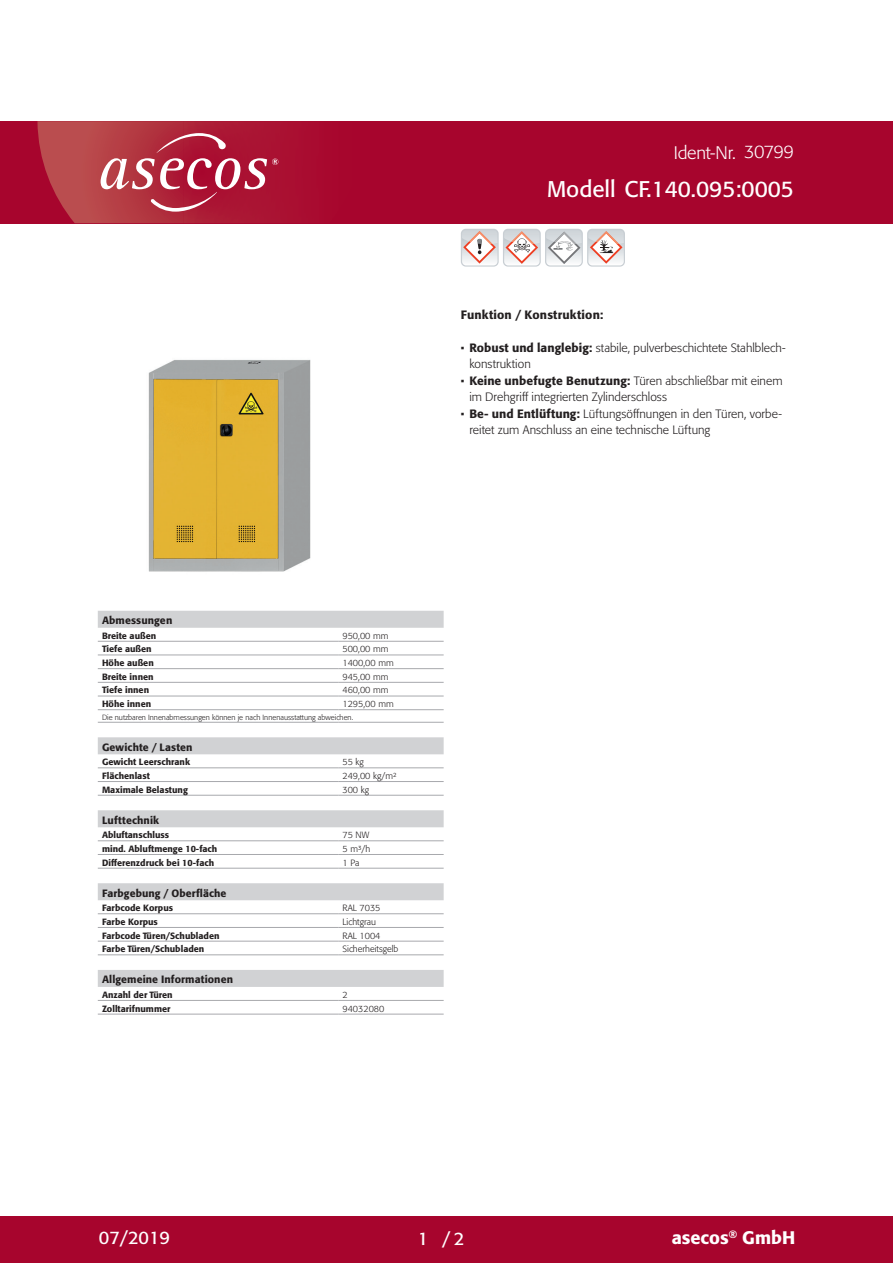
<style>
.page{position:relative;width:893px;height:1263px;background:#fff}
.page>*{position:absolute;margin:0;border:0;box-sizing:border-box;transform-origin:0 0}
.t1{font:22.5px "Formata Pro";color:#fff}
.t2{font:300 18px "Formata Pro";letter-spacing:-.02em;color:#fff}
.t3{font:500 18px "Formata Pro";color:#fff}
.t4{font:18px "Formata Pro";color:#fff}
.t5{font:300 12px/16.5px "Formata Pro";color:#231f20}
.CB_AF_Produkt-FT-Fet{font:500 12px "Formata Pro";letter-spacing:.015em;color:#231f20}
.CB_AF_TB-Technische{font:500 10.5px "Formata Pro";letter-spacing:.01em;color:#231f20}
.CB_AF_TB-Technische-2{font:500 9px "Formata Pro";color:#231f20}
.CB_AF_TB-Technische-3{font:300 9px "Formata Pro";color:#231f20}
.CB_AF_TB-Technische-4{font:300 7.5px "Formata Pro";color:#231f20}
.s1{font-weight:500}
</style>
<div class="page">
<div style="left:0;top:121px;width:893px;height:102px;background:#a7052d"></div>
<svg style="left:37px;top:121px;width:258px;height:102px"></svg>
<div style="left:0;top:1216px;width:893px;height:47px;background:#a7052d"></div>
<img style="left:98px;top:359px;width:270px;height:252px">
<div style="left:98px;top:611px;width:346px;height:17px;background:#d1d2d4"></div>
<hr style="left:98px;top:641px;width:240px;height:1px;background:#a8a9ad">
<hr style="left:338px;top:641px;width:106px;height:1px;background:#a8a9ad">
<hr style="left:98px;top:655px;width:240px;height:1px;background:#a8a9ad">
<hr style="left:338px;top:655px;width:106px;height:1px;background:#a8a9ad">
<hr style="left:98px;top:668px;width:240px;height:1px;background:#a8a9ad">
<hr style="left:338px;top:668px;width:106px;height:1px;background:#a8a9ad">
<hr style="left:98px;top:682px;width:240px;height:1px;background:#a8a9ad">
<hr style="left:338px;top:682px;width:106px;height:1px;background:#a8a9ad">
<hr style="left:98px;top:696px;width:240px;height:1px;background:#a8a9ad">
<hr style="left:338px;top:696px;width:106px;height:1px;background:#a8a9ad">
<hr style="left:98px;top:709px;width:240px;height:1px;background:#a8a9ad">
<hr style="left:338px;top:709px;width:106px;height:1px;background:#a8a9ad">
<hr style="left:98px;top:722px;width:240px;height:1px;background:#a8a9ad">
<hr style="left:338px;top:722px;width:106px;height:1px;background:#a8a9ad">
<div style="left:98px;top:737px;width:346px;height:17px;background:#d1d2d4"></div>
<hr style="left:98px;top:767px;width:240px;height:1px;background:#a8a9ad">
<hr style="left:338px;top:767px;width:106px;height:1px;background:#a8a9ad">
<hr style="left:98px;top:781px;width:240px;height:1px;background:#a8a9ad">
<hr style="left:338px;top:781px;width:106px;height:1px;background:#a8a9ad">
<hr style="left:98px;top:795px;width:240px;height:1px;background:#a8a9ad">
<hr style="left:338px;top:795px;width:106px;height:1px;background:#a8a9ad">
<div style="left:98px;top:810px;width:346px;height:17px;background:#d1d2d4"></div>
<hr style="left:98px;top:840px;width:240px;height:1px;background:#a8a9ad">
<hr style="left:338px;top:840px;width:106px;height:1px;background:#a8a9ad">
<hr style="left:98px;top:854px;width:240px;height:1px;background:#a8a9ad">
<hr style="left:338px;top:854px;width:106px;height:1px;background:#a8a9ad">
<hr style="left:98px;top:868px;width:240px;height:1px;background:#a8a9ad">
<hr style="left:338px;top:868px;width:106px;height:1px;background:#a8a9ad">
<div style="left:98px;top:883px;width:346px;height:17px;background:#d1d2d4"></div>
<hr style="left:98px;top:913px;width:240px;height:1px;background:#a8a9ad">
<hr style="left:338px;top:913px;width:106px;height:1px;background:#a8a9ad">
<hr style="left:98px;top:927px;width:240px;height:1px;background:#a8a9ad">
<hr style="left:338px;top:927px;width:106px;height:1px;background:#a8a9ad">
<hr style="left:98px;top:941px;width:240px;height:1px;background:#a8a9ad">
<hr style="left:338px;top:941px;width:106px;height:1px;background:#a8a9ad">
<hr style="left:98px;top:954px;width:240px;height:1px;background:#a8a9ad">
<hr style="left:338px;top:954px;width:106px;height:1px;background:#a8a9ad">
<div style="left:98px;top:970px;width:346px;height:17px;background:#d1d2d4"></div>
<hr style="left:98px;top:1000px;width:240px;height:1px;background:#a8a9ad">
<hr style="left:338px;top:1000px;width:106px;height:1px;background:#a8a9ad">
<hr style="left:98px;top:1014px;width:240px;height:1px;background:#a8a9ad">
<hr style="left:338px;top:1014px;width:106px;height:1px;background:#a8a9ad">
<svg style="left:461px;top:229px;width:38px;height:38px"></svg>
<svg style="left:462px;top:244px;width:35px;height:21px"></svg>
<img style="left:462px;top:230px;width:35px;height:14px">
<img style="left:469px;top:233px;width:23px;height:11px">
<svg style="left:503px;top:229px;width:38px;height:38px"></svg>
<svg style="left:504px;top:230px;width:36px;height:35px"></svg>
<svg style="left:545px;top:229px;width:38px;height:38px"></svg>
<svg style="left:546px;top:244px;width:36px;height:21px"></svg>
<img style="left:546px;top:230px;width:36px;height:14px">
<img style="left:554px;top:234px;width:23px;height:10px">
<svg style="left:587px;top:229px;width:38px;height:38px"></svg>
<svg style="left:588px;top:230px;width:36px;height:35px"></svg>
<p class="t2" style="left:674px;top:141px;width:63px">Ident-Nr.</p>
<p class="t2" style="left:744px;top:141px;width:51px">30799</p>
<p class="t1" style="left:547px;top:174px;width:249px">Modell CF.140.095:0005</p>
<p class="CB_AF_Produkt-FT-Fet" style="left:461px;top:307px;width:144px">Funktion / Konstruktion:</p>
<p class="t5" style="left:469px;top:339px;width:318px;text-indent:-9px">• <span class="s1">Robust und langlebig:</span> stabile, pulverbeschichtete Stahlblech&shy;konstruktion</p>
<p class="t5" style="left:469px;top:372px;width:315px;text-indent:-9px">• <span class="s1">Keine unbefugte Benutzung:</span> Türen abschließbar mit einem im Drehgriff integrierten Zylinderschloss</p>
<p class="t5" style="left:469px;top:405px;width:314px;text-indent:-9px">• <span class="s1">Be- und Entlüftung:</span> Lüftungsöffnungen in den Türen, vorbe&shy;reitet zum Anschluss an eine technische Lüftung</p>
<p class="CB_AF_TB-Technische" style="left:102px;top:614px;width:72px">Abmessungen</p>
<p class="CB_AF_TB-Technische-2" style="left:102px;top:630px;width:56px">Breite außen</p>
<p class="CB_AF_TB-Technische-3" style="left:342px;top:630px;width:48px">950,00 mm</p>
<p class="CB_AF_TB-Technische-2" style="left:102px;top:643px;width:51px">Tiefe außen</p>
<p class="CB_AF_TB-Technische-3" style="left:342px;top:644px;width:48px">500,00 mm</p>
<p class="CB_AF_TB-Technische-2" style="left:102px;top:657px;width:53px">Höhe außen</p>
<p class="CB_AF_TB-Technische-3" style="left:342px;top:657px;width:53px">1400,00 mm</p>
<p class="CB_AF_TB-Technische-2" style="left:102px;top:671px;width:53px">Breite innen</p>
<p class="CB_AF_TB-Technische-3" style="left:342px;top:671px;width:48px">945,00 mm</p>
<p class="CB_AF_TB-Technische-2" style="left:102px;top:684px;width:49px">Tiefe innen</p>
<p class="CB_AF_TB-Technische-3" style="left:342px;top:685px;width:48px">460,00 mm</p>
<p class="CB_AF_TB-Technische-2" style="left:102px;top:698px;width:51px">Höhe innen</p>
<p class="CB_AF_TB-Technische-3" style="left:342px;top:698px;width:53px">1295,00 mm</p>
<p class="CB_AF_TB-Technische-4" style="left:102px;top:712px;width:253px">Die nutzbaren Innenabmessungen können je nach Innenausstattung abweichen.</p>
<p class="CB_AF_TB-Technische" style="left:102px;top:740px;width:92px">Gewichte / Lasten</p>
<p class="CB_AF_TB-Technische-2" style="left:102px;top:756px;width:90px">Gewicht Leerschrank</p>
<p class="CB_AF_TB-Technische-3" style="left:342px;top:756px;width:23px">55 kg</p>
<p class="CB_AF_TB-Technische-2" style="left:102px;top:770px;width:49px">Flächenlast</p>
<p class="CB_AF_TB-Technische-3" style="left:342px;top:770px;width:56px">249,00 kg/m²</p>
<p class="CB_AF_TB-Technische-2" style="left:102px;top:784px;width:87px">Maximale Belastung</p>
<p class="CB_AF_TB-Technische-3" style="left:342px;top:784px;width:28px">300 kg</p>
<p class="CB_AF_TB-Technische" style="left:102px;top:813px;width:59px">Lufttechnik</p>
<p class="CB_AF_TB-Technische-2" style="left:102px;top:829px;width:69px">Abluftanschluss</p>
<p class="CB_AF_TB-Technische-3" style="left:342px;top:829px;width:28px">75 NW</p>
<p class="CB_AF_TB-Technische-2" style="left:102px;top:843px;width:117px">mind. Abluftmenge 10-fach</p>
<p class="CB_AF_TB-Technische-3" style="left:342px;top:843px;width:29px">5 m³/h</p>
<p class="CB_AF_TB-Technische-2" style="left:102px;top:857px;width:114px">Differenzdruck bei 10-fach</p>
<p class="CB_AF_TB-Technische-3" style="left:342px;top:857px;width:18px">1 Pa</p>
<p class="CB_AF_TB-Technische" style="left:102px;top:886px;width:126px">Farbgebung / Oberfläche</p>
<p class="CB_AF_TB-Technische-2" style="left:102px;top:902px;width:73px">Farbcode Korpus</p>
<p class="CB_AF_TB-Technische-3" style="left:342px;top:902px;width:40px">RAL 7035</p>
<p class="CB_AF_TB-Technische-2" style="left:102px;top:916px;width:57px">Farbe Korpus</p>
<p class="CB_AF_TB-Technische-3" style="left:342px;top:916px;width:35px">Lichtgrau</p>
<p class="CB_AF_TB-Technische-2" style="left:102px;top:929px;width:119px">Farbcode Türen/Schubladen</p>
<p class="CB_AF_TB-Technische-3" style="left:342px;top:930px;width:40px">RAL 1004</p>
<p class="CB_AF_TB-Technische-2" style="left:102px;top:943px;width:104px">Farbe Türen/Schubladen</p>
<p class="CB_AF_TB-Technische-3" style="left:342px;top:943px;width:58px">Sicherheitsgelb</p>
<p class="CB_AF_TB-Technische" style="left:102px;top:973px;width:132px">Allgemeine Informationen</p>
<p class="CB_AF_TB-Technische-2" style="left:102px;top:989px;width:72px">Anzahl der Türen</p>
<p class="CB_AF_TB-Technische-3" style="left:342px;top:989px;width:7px">2</p>
<p class="CB_AF_TB-Technische-2" style="left:102px;top:1002px;width:70px">Zolltarifnummer</p>
<p class="CB_AF_TB-Technische-3" style="left:342px;top:1003px;width:43px">94032080</p>
<p class="t4" style="left:99px;top:1225px;width:73px">07/2019</p>
<p class="t4" style="left:418px;top:1227px;width:12px">1</p>
<p class="t4" style="left:442px;top:1227px;width:23px">/2</p>
<h2 class="t3" style="left:672px;top:1225px;width:125px">asecos<sup>®</sup> GmbH</h2>
</div>
